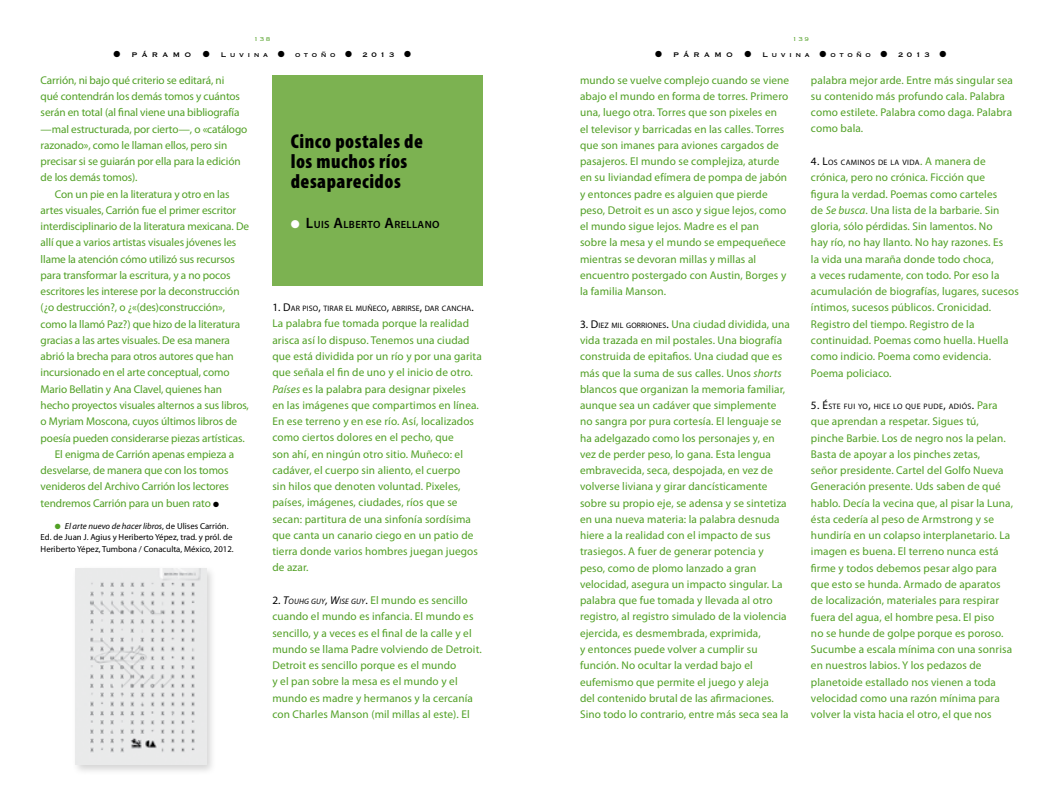
<style>
.page{position:relative;width:1063px;height:798px;background:#fff}
.page>*{position:absolute;margin:0;border:0;box-sizing:border-box;transform-origin:0 0}
.t1{font:900 condensed 20px/20px "Myriad Pro";letter-spacing:.025em;color:#000}
.t2{font:11.25px/16.2px "Myriad Pro";letter-spacing:.01em;color:#51a025}
.t3{font:11.25px "Myriad Pro";letter-spacing:-.01em;color:#51a025}
.t4{font:600 10.5px "Myriad Pro";letter-spacing:.035em;color:#000}
.t5{font:8.75px/11.2px "Myriad Pro";color:#000}
.t6{font:8.75px "Copperplate";letter-spacing:.4em;color:#000}
.t7{font:7.88px "Myriad Pro";letter-spacing:.045em;color:#000}
.t8{font:7.88px "Myriad Pro";letter-spacing:.015em;color:#000}
.t9{font:300 7.5px "Copperplate";letter-spacing:.2em;color:#51a025}
.s1{color:#000}
.s2{color:#51a025}
.s3{font-style:italic}
.s4{color:#fff}
.s5{font-size:15px}
.s6{font-size:11.25px}
.s7{font-style:italic;color:#000}
.s8{font-style:italic;font-size:7.88px;color:#000}
.s9{font-size:7.88px;color:#000}
.s10{font-size:11.25px;color:#51a025}
</style>
<div class="page">
<div style="left:272px;top:75px;width:211px;height:211px;background:#7cb251"></div>
<div style="left:72px;top:565px;width:145px;height:210px;background:#000;opacity:.17"></div>
<img style="left:75px;top:568px;width:131px;height:196px">
<p class="t9" style="left:254px;top:34px;width:18px">138</p>
<p class="t6" style="left:113px;top:49px;width:79px">● Páramo</p>
<p class="t6" style="left:203px;top:49px;width:210px">● Luvina ● otoño ● 2013 ●</p>
<p class="t3" style="left:41px;top:74px;width:185px">Carrión, ni bajo qué criterio se editará, ni</p>
<p class="t3" style="left:41px;top:90px;width:201px">qué contendrán los demás tomos y cuántos</p>
<p class="t3" style="left:41px;top:106px;width:200px">serán en total (al final viene una bibliografía</p>
<p class="t3" style="left:41px;top:123px;width:208px">—mal estructurada, por cierto—, o «catálogo</p>
<p class="t3" style="left:41px;top:139px;width:188px">razonado», como le llaman ellos, pero sin</p>
<p class="t3" style="left:41px;top:155px;width:202px">precisar si se guiarán por ella para la edición</p>
<p class="t3" style="left:41px;top:171px;width:98px">de los demás tomos).</p>
<p class="t3" style="left:55px;top:188px;width:176px">Con un pie en la literatura y otro en las</p>
<p class="t3" style="left:41px;top:204px;width:197px">artes visuales, Carrión fue el primer escritor</p>
<p class="t3" style="left:41px;top:220px;width:210px">interdisciplinario de la literatura mexicana. De</p>
<p class="t3" style="left:41px;top:236px;width:197px">allí que a varios artistas visuales jóvenes les</p>
<p class="t3" style="left:41px;top:253px;width:196px">llame la atención cómo utilizó sus recursos</p>
<p class="t3" style="left:41px;top:269px;width:192px">para transformar la escritura, y a no pocos</p>
<p class="t3" style="left:41px;top:285px;width:200px">escritores les interese por la deconstrucción</p>
<p class="t3" style="left:41px;top:301px;width:186px">(¿o destrucción?, o ¿«(des)construcción»,</p>
<p class="t3" style="left:41px;top:317px;width:201px">como la llamó Paz?) que hizo de la literatura</p>
<p class="t3" style="left:41px;top:334px;width:191px">gracias a las artes visuales. De esa manera</p>
<p class="t3" style="left:41px;top:350px;width:194px">abrió la brecha para otros autores que han</p>
<p class="t3" style="left:41px;top:366px;width:190px">incursionado en el arte conceptual, como</p>
<p class="t3" style="left:41px;top:382px;width:183px">Mario Bellatin y Ana Clavel, quienes han</p>
<p class="t3" style="left:41px;top:399px;width:210px">hecho proyectos visuales alternos a sus libros,</p>
<p class="t3" style="left:41px;top:415px;width:198px">o Myriam Moscona, cuyos últimos libros de</p>
<p class="t3" style="left:41px;top:431px;width:206px">poesía pueden considerarse piezas artísticas.</p>
<p class="t3" style="left:55px;top:447px;width:181px">El enigma de Carrión apenas empieza a</p>
<p class="t3" style="left:41px;top:464px;width:189px">desvelarse, de manera que con los tomos</p>
<p class="t3" style="left:41px;top:480px;width:190px">venideros del Archivo Carrión los lectores</p>
<p class="t3" style="left:41px;top:496px;width:180px">tendremos Carrión para un buen rato <span class="s1">●</span></p>
<p class="t5" style="left:41px;top:520px;width:194px;text-indent:14px"><span class="s2">●</span> <span class="s3">El arte nuevo de hacer libros</span>, de Ulises Carrión.<br>Ed. de Juan J. Agius y Heriberto Yépez, trad. y pról. de<br>Heriberto Yépez, Tumbona / Conaculta, México, 2012.</p>
<h1 class="t1" style="left:291px;top:132px;width:134px">Cinco postales de los muchos ríos desaparecidos</h1>
<p class="t4" style="left:291px;top:219px;width:150px"><span class="s4">●</span> <span class="s5">L</span>UIS <span class="s5">A</span>LBERTO <span class="s5">A</span>RELLANO</p>
<p class="t8" style="left:272px;top:303px;width:203px"><span class="s6">1.</span> <span class="s6">D</span>AR PISO<span class="s6">,</span> TIRAR EL MUÑECO<span class="s6">,</span> ABRIRSE<span class="s6">,</span> DAR CANCHA<span class="s6">.</span></p>
<p class="t2" style="left:272px;top:316px;width:211px">La palabra fue tomada porque la realidad arisca así lo dispuso. Tenemos una ciudad que está dividida por un río y por una garita que señala el fin de uno y el inicio de otro.<br><span class="s3">Países</span> es la palabra para designar pixeles<br>en las imágenes que compartimos en línea.<br>En ese terreno y en ese río. Así, localizados como ciertos dolores en el pecho, que<br>son ahí, en ningún otro sitio. Muñeco: el cadáver, el cuerpo sin aliento, el cuerpo<br>sin hilos que denoten voluntad. Pixeles, países, imágenes, ciudades, ríos que se secan: partitura de una sinfonía sordísima que canta un canario ciego en un patio de tierra donde varios hombres juegan juegos de azar.</p>
<p class="t2" style="left:272px;top:592px;width:211px"><span class="s1">2.</span> <span class="s7">T</span><span class="s8">OUHG GUY</span><span class="s7">, W</span><span class="s8">ISE GUY</span><span class="s1">.</span> El mundo es sencillo cuando el mundo es infancia. El mundo es sencillo, y a veces es el final de la calle y el mundo se llama Padre volviendo de Detroit.<br>Detroit es sencillo porque es el mundo<br>y el pan sobre la mesa es el mundo y el mundo es madre y hermanos y la cercanía con Charles Manson (mil millas al este). El</p>
<p class="t9" style="left:792px;top:34px;width:18px">139</p>
<p class="t6" style="left:655px;top:49px;width:79px">● Páramo</p>
<p class="t6" style="left:744px;top:49px;width:204px">● Luvina ●otoño ● 2013 ●</p>
<p class="t2" style="left:580px;top:72px;width:211px">mundo se vuelve complejo cuando se viene abajo el mundo en forma de torres. Primero una, luego otra. Torres que son pixeles en<br>el televisor y barricadas en las calles. Torres que son imanes para aviones cargados de pasajeros. El mundo se complejiza, aturde en su liviandad efímera de pompa de jabón y entonces padre es alguien que pierde peso, Detroit es un asco y sigue lejos, como el mundo sigue lejos. Madre es el pan<br>sobre la mesa y el mundo se empequeñece mientras se devoran millas y millas al encuentro postergado con Austin, Borges y la familia Manson.</p>
<p class="t2" style="left:580px;top:316px;width:211px"><span class="s1">3.</span> <span class="s1">D</span><span class="s9">IEZ MIL GORRIONES</span><span class="s1">.</span> Una ciudad dividida, una vida trazada en mil postales. Una biografía construida de epitafios. Una ciudad que es más que la suma de sus calles. Unos <span class="s3">shorts </span>blancos que organizan la memoria familiar, aunque sea un cadáver que simplemente no sangra por pura cortesía. El lenguaje se ha adelgazado como los personajes y, en vez de perder peso, lo gana. Esta lengua embravecida, seca, despojada, en vez de volverse liviana y girar dancísticamente sobre su propio eje, se adensa y se sintetiza en una nueva materia: la palabra desnuda hiere a la realidad con el impacto de sus trasiegos. A fuer de generar potencia y peso, como de plomo lanzado a gran velocidad, asegura un impacto singular. La palabra que fue tomada y llevada al otro registro, al registro simulado de la violencia ejercida, es desmembrada, exprimida,<br>y entonces puede volver a cumplir su función. No ocultar la verdad bajo el eufemismo que permite el juego y aleja<br>del contenido brutal de las afirmaciones.<br>Sino todo lo contrario, entre más seca sea la</p>
<p class="t2" style="left:811px;top:72px;width:204px">palabra mejor arde. Entre más singular sea su contenido más profundo cala. Palabra como estilete. Palabra como daga. Palabra como bala.</p>
<p class="t7" style="left:811px;top:157px;width:176px"><span class="s6">4.</span> <span class="s6">L</span>OS CAMINOS DE LA VIDA<span class="s10">. A manera de</span></p>
<p class="t2" style="left:811px;top:170px;width:209px">crónica, pero no crónica. Ficción que<br>figura la verdad. Poemas como carteles<br>de <span class="s3">Se busca</span>. Una lista de la barbarie. Sin gloria, sólo pérdidas. Sin lamentos. No<br>hay río, no hay llanto. No hay razones. Es<br>la vida una maraña donde todo choca,<br>a veces rudamente, con todo. Por eso la acumulación de biografías, lugares, sucesos íntimos, sucesos públicos. Cronicidad.<br>Registro del tiempo. Registro de la continuidad. Poemas como huella. Huella como indicio. Poema como evidencia.<br>Poema policiaco.</p>
<p class="t7" style="left:811px;top:401px;width:188px"><span class="s6">5.</span> <span class="s6">É</span>STE FUI YO<span class="s6">,</span> HICE LO QUE PUDE<span class="s6">,</span> ADIÓS<span class="s6">.</span> <span class="s10">Para</span></p>
<p class="t2" style="left:811px;top:413px;width:204px">que aprendan a respetar. Sigues tú, pinche Barbie. Los de negro nos la pelan.<br>Basta de apoyar a los pinches zetas,<br>señor presidente. Cartel del Golfo Nueva Generación presente. Uds saben de qué hablo. Decía la vecina que, al pisar la Luna, ésta cedería al peso de Armstrong y se hundiría en un colapso interplanetario. La imagen es buena. El terreno nunca está firme y todos debemos pesar algo para que esto se hunda. Armado de aparatos de localización, materiales para respirar fuera del agua, el hombre pesa. El piso<br>no se hunde de golpe porque es poroso.<br>Sucumbe a escala mínima con una sonrisa en nuestros labios. Y los pedazos de planetoide estallado nos vienen a toda velocidad como una razón mínima para volver la vista hacia el otro, el que nos</p>
</div>
